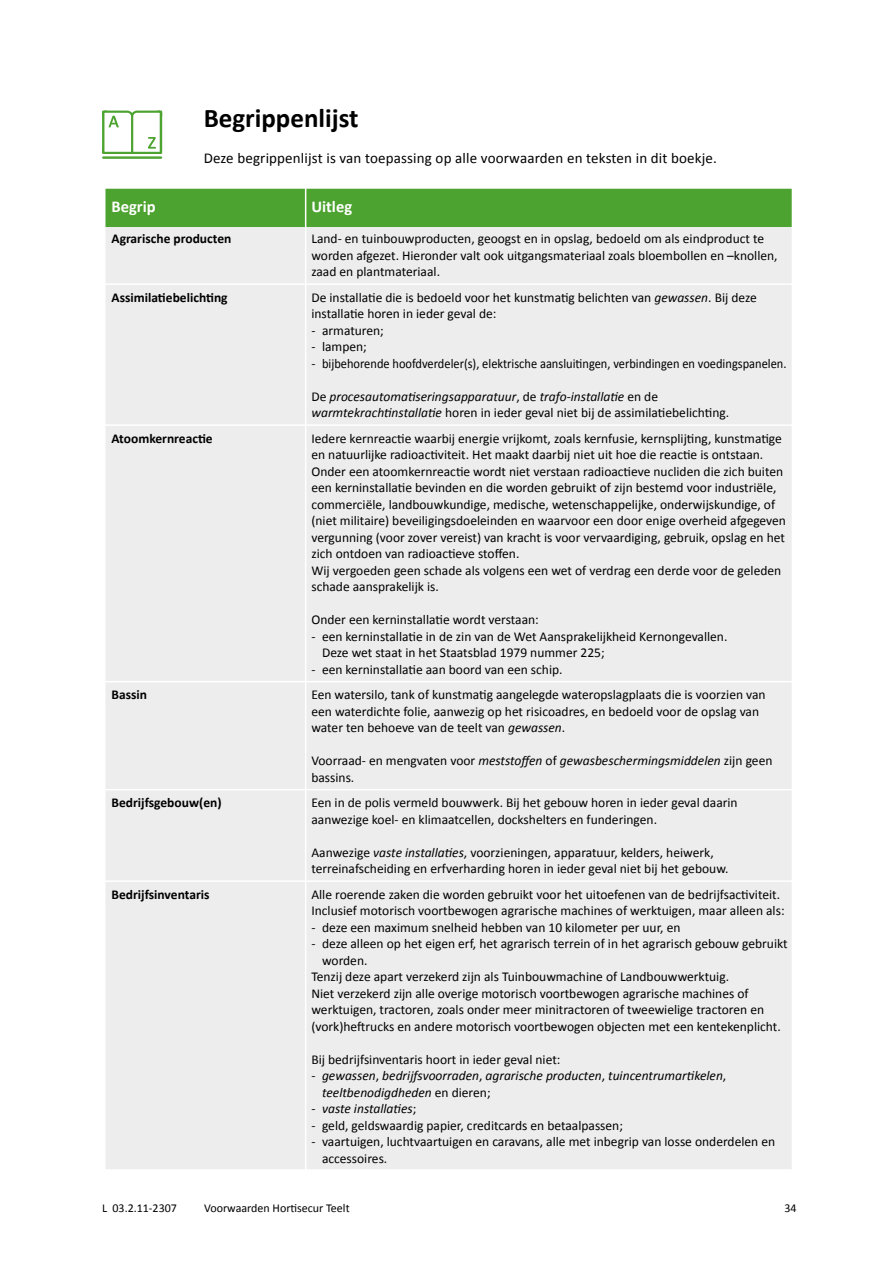
<style>
.page{position:relative;width:893px;height:1263px;background:#fff}
.page>*{position:absolute;margin:0;border:0;box-sizing:border-box;transform-origin:0 0}
.t1{font:700 27px "Calibri";color:#000}
.t2{font:700 16.5px "Calibri";color:#fff}
.t3{font:15px "Calibri";letter-spacing:.01em;color:#000}
.t4{font:13.5px/16.5px "Calibri";color:#000}
.t5{font:italic 13.5px/16.5px "Calibri";color:#000}
.t6{font:700 13.5px "Calibri";color:#000}
.t7{font:12px "Calibri";color:#000}
.s1{font-style:italic}
.s2{font-style:normal}
</style>
<div class="page">
<hr style="left:102px;top:156px;width:60px;height:3px;background:#4da32f">
<svg style="left:102px;top:111px;width:60px;height:43px"></svg>
<div style="left:105px;top:189px;width:687px;height:38px;background:#4da32f"></div>
<div style="left:106px;top:227px;width:686px;height:942px;background:#ededed"></div>
<hr style="left:103px;top:283px;width:689px;height:2px;background:#fff">
<hr style="left:103px;top:424px;width:689px;height:2px;background:#fff">
<hr style="left:103px;top:681px;width:689px;height:1px;background:#fff">
<hr style="left:103px;top:789px;width:689px;height:1px;background:#fff">
<hr style="left:103px;top:880px;width:689px;height:2px;background:#fff">
<hr style="left:305px;top:176px;width:1px;height:995px;background:#fff">
<h1 class="t1" style="left:204px;top:99px;width:156px">Begrippenlijst</h1>
<p class="t3" style="left:204px;top:148px;width:515px">Deze begrippenlijst is van toepassing op alle voorwaarden en teksten in dit boekje.</p>
<p class="t3" style="left:206px;top:147px;width:515px">Deze begrippenlijst is van toepassing op a le voorwaarden en teksten in dit boekje.</p>
<p class="t2" style="left:112px;top:195px;width:46px">Begrip</p>
<p class="t2" style="left:311px;top:195px;width:42px">Uitleg</p>
<p class="t6" style="left:112px;top:229px;width:121px">Agrarische producten</p>
<p class="t4" style="left:311px;top:230px;width:468px">Land- en tuinbouwproducten, geoogst en in opslag, bedoeld om als eindproduct te worden afgezet. Hieronder valt ook uitgangsmateriaal zoals bloembollen en –knollen, zaad en plantmateriaal.</p>
<p class="t6" style="left:112px;top:288px;width:118px">Assimilatiebelichting</p>
<p class="t4" style="left:311px;top:289px;width:447px">De installatie die is bedoeld voor het kunstmatig belichten van <span class="s1">gewassen</span>. Bij deze installatie horen in ieder geval de:</p>
<p class="t4" style="left:311px;top:322px;width:74px">- armaturen;</p>
<p class="t4" style="left:311px;top:338px;width:57px">- lampen;</p>
<p class="t4" style="left:311px;top:355px;width:477px">- bijbehorende hoofdverdeler(s), elektrische aansluitingen, verbindingen en voedingspanelen.</p>
<p class="t5" style="left:311px;top:388px;width:419px"><span class="s2">De</span> procesautomatiseringsapparatuur<span class="s2">, de</span> trafo-installatie <span class="s2">en de </span>warmtekrachtinstallatie <span class="s2">horen in ieder geval niet bij de assimilatiebelichting.</span></p>
<p class="t6" style="left:112px;top:429px;width:103px">Atoomkernreactie</p>
<p class="t4" style="left:311px;top:430px;width:476px">Iedere kernreactie waarbij energie vrijkomt, zoals kernfusie, kernsplijting, kunstmatige en natuurlijke radioactiviteit. Het maakt daarbij niet uit hoe die reactie is ontstaan.<br>Onder een atoomkernreactie wordt niet verstaan radioactieve nucliden die zich buiten een kerninstallatie bevinden en die worden gebruikt of zijn bestemd voor industriële, commerciële, landbouwkundige, medische, wetenschappelijke, onderwijskundige, of (niet militaire) beveiligingsdoeleinden en waarvoor een door enige overheid afgegeven vergunning (voor zover vereist) van kracht is voor vervaardiging, gebruik, opslag en het zich ontdoen van radioactieve stoffen.<br>Wij vergoeden geen schade als volgens een wet of verdrag een derde voor de geleden schade aansprakelijk is.</p>
<p class="t4" style="left:311px;top:611px;width:229px">Onder een kerninstallatie wordt verstaan:</p>
<p class="t4" style="left:322px;top:628px;width:407px;text-indent:-11px">- een kerninstallatie in de zin van de Wet Aansprakelijkheid Kernongevallen.<br>Deze wet staat in het Staatsblad 1979 nummer 225;</p>
<p class="t4" style="left:311px;top:661px;width:253px">- een kerninstallatie aan boord van een schip.</p>
<p class="t6" style="left:112px;top:685px;width:37px">Bassin</p>
<p class="t4" style="left:311px;top:686px;width:456px">Een watersilo, tank of kunstmatig aangelegde wateropslagplaats die is voorzien van een waterdichte folie, aanwezig op het risicoadres, en bedoeld voor de opslag van water ten behoeve van de teelt van <span class="s1">gewassen</span>.</p>
<p class="t4" style="left:311px;top:752px;width:463px">Voorraad- en mengvaten voor <span class="s1">meststoffen</span> of <span class="s1">gewasbeschermingsmiddelen</span> zijn geen bassins.</p>
<p class="t6" style="left:112px;top:793px;width:112px">Bedrijfsgebouw(en)</p>
<p class="t4" style="left:311px;top:794px;width:428px">Een in de polis vermeld bouwwerk. Bij het gebouw horen in ieder geval daarin aanwezige koel- en klimaatcellen, dockshelters en funderingen.</p>
<p class="t4" style="left:311px;top:844px;width:419px">Aanwezige <span class="s1">vaste installaties</span>, voorzieningen, apparatuur, kelders, heiwerk, terreinafscheiding en erfverharding horen in ieder geval niet bij het gebouw.</p>
<p class="t6" style="left:112px;top:885px;width:99px">Bedrijfsinventaris</p>
<p class="t4" style="left:311px;top:886px;width:475px">Alle roerende zaken die worden gebruikt voor het uitoefenen van de bedrijfsactiviteit.<br>Inclusief motorisch voortbewogen agrarische machines of werktuigen, maar alleen als:</p>
<p class="t4" style="left:311px;top:919px;width:371px">- deze een maximum snelheid hebben van 10 kilometer per uur, en</p>
<p class="t4" style="left:311px;top:935px;width:478px">- deze alleen op het eigen erf, het agrarisch terrein of in het agrarisch gebouw gebruikt</p>
<p class="t4" style="left:322px;top:952px;width:47px">worden.</p>
<p class="t4" style="left:311px;top:968px;width:419px">Tenzij deze apart verzekerd zijn als Tuinbouwmachine of Landbouwwerktuig.</p>
<p class="t4" style="left:311px;top:985px;width:439px">Niet verzekerd zijn alle overige motorisch voortbewogen agrarische machines of</p>
<p class="t4" style="left:311px;top:1001px;width:454px">werktuigen, tractoren, zoals onder meer minitractoren of tweewielige tractoren en</p>
<p class="t4" style="left:311px;top:1018px;width:471px">(vork)heftrucks en andere motorisch voortbewogen objecten met een kentekenplicht.</p>
<p class="t4" style="left:311px;top:1051px;width:251px">Bij bedrijfsinventaris hoort in ieder geval niet:</p>
<p class="t5" style="left:322px;top:1067px;width:406px;text-indent:-11px"><span class="s2">-</span> gewassen<span class="s2">,</span> bedrijfsvoorraden<span class="s2">,</span> agrarische producten<span class="s2">,</span> tuincentrumartikelen<span class="s2">, </span>teeltbenodigdheden <span class="s2">en dieren;</span></p>
<p class="t5" style="left:311px;top:1100px;width:106px"><span class="s2">-</span> vaste installaties<span class="s2">;</span></p>
<p class="t4" style="left:311px;top:1117px;width:313px">- geld, geldswaardig papier, creditcards en betaalpassen;</p>
<p class="t4" style="left:322px;top:1133px;width:455px;text-indent:-11px">- vaartuigen, luchtvaartuigen en caravans, alle met inbegrip van losse onderdelen en accessoires.</p>
<p class="t7" style="left:105px;top:1199px;width:76px">L 03.2.23-2101</p>
<p class="t7" style="left:207px;top:1199px;width:207px">Voorwaarden Hortisecur Bedrijfsuitrusting</p>
<p class="t7" style="left:787px;top:1199px;width:14px">26</p>
<p class="t7" style="left:102px;top:1199px;width:76px">L 03.2.11-2307</p>
<p class="t7" style="left:204px;top:1199px;width:147px">Voorwaarden Hortisecur Teelt</p>
<p class="t7" style="left:784px;top:1199px;width:14px">34</p>
</div>
